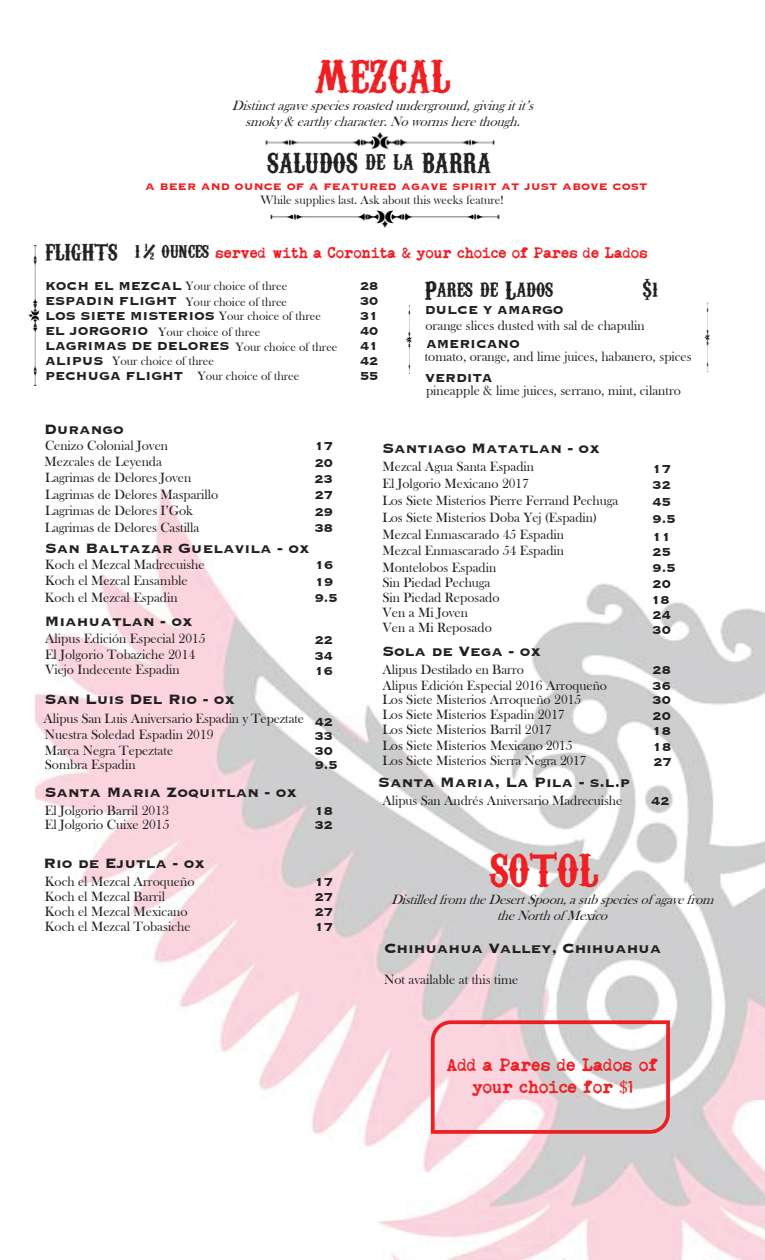
<style>
.page{position:relative;width:765px;height:1260px;background:#fff}
.page>*{position:absolute;margin:0;border:0;box-sizing:border-box;transform-origin:0 0}
.t1{font:45px "Carnivalee Freakshow";color:#ee1f23}
.t2{font:27.5px "Carnivalee Freakshow";color:#231f20}
.t3{font:25px "Carnivalee Freakshow";color:#231f20}
.t4{font:900 condensed 17.5px "Copperplate Black Condensed S Si";color:#231f20}
.t5{font:17.5px/21.1px "Brother Deluxe 1350 Font";color:#ee1f23;text-align:center}
.t6{font:900 condensed 15px/15.2px "Copperplate Black Condensed S Si";color:#231f20}
.t7{font:15px "Brother Deluxe 1350 Font";color:#ee1f23}
.t8{font:900 condensed 15px "Copperplate Black Condensed S Si";color:#ee1f23}
.t9{font:13.75px/16.5px "Bask Old Face";color:#231f20}
.t10{font:italic 13.75px/15.8px "Bask Old Face";color:#231f20;text-align:center}
.t11{font:12.5px "Bask Old Face";color:#231f20}
.s1{font-family:"Carnivalee Freakshow";font-size:22.5px;color:#231f20}
.s2{font-family:"Copperplate Black Condensed S Si";font-weight:900;font-stretch:condensed;font-size:15px}
.s3{font-family:"Bask Old Face";font-weight:400;font-stretch:normal;font-size:12.5px}
.s4{font-family:"Cambria"}
</style>
<div class="page">
<img style="left:265px;top:132px;width:230px;height:18px">
<img style="left:270px;top:210px;width:230px;height:18px">
<img style="left:28px;top:245px;width:12px;height:141px">
<img style="left:36px;top:487px;width:729px;height:773px">
<img style="left:406px;top:305px;width:6px;height:69px">
<svg style="left:431px;top:1020px;width:239px;height:114px"></svg>
<img style="left:704px;top:302px;width:6px;height:71px">
<h1 class="t1" style="left:314px;top:48px;width:137px">MEZCAL</h1>
<p class="t10" style="left:232px;top:98px;width:308px">Distinctagave speciesroastedunderground,givingitit’s smoky&amp;earthycharacter. No wormsherethough.</p>
<h2 class="t2" style="left:267px;top:145px;width:226px">SALUDOS de la BARRA</h2>
<p class="t8" style="left:145px;top:178px;width:504px">a beer and ounce of a featured agave spirit at just above cost</p>
<p class="t11" style="left:261px;top:193px;width:245px">While supplies last. Ask about this weeks feature!</p>
<p class="t7" style="left:45px;top:244px;width:604px"><span class="s1">FLIGHTS 1½ ounces</span> served with a Coronita &amp; your choice of Pares de Lados</p>
<p class="t11" style="left:45px;top:279px;width:244px"><span class="s2">KOCH EL MEZCAL</span> Your choice of three</p>
<p class="t6" style="left:360px;top:279px;width:20px">28</p>
<p class="t6" style="left:45px;top:294px;width:133px">ESPADIN FLIGHT</p>
<p class="t6" style="left:360px;top:294px;width:20px">30</p>
<p class="t6" style="left:45px;top:309px;width:277px">LOS SIETE MISTERIOS <span class="s3">Your choice of three</span></p>
<p class="t6" style="left:360px;top:309px;width:20px">31</p>
<p class="t11" style="left:45px;top:325px;width:217px"><span class="s2">EL JORGORIO</span> Your choice of three</p>
<p class="t6" style="left:360px;top:324px;width:20px">40</p>
<p class="t6" style="left:45px;top:339px;width:294px">LAGRIMAS DE DELORES <span class="s3">Your choice of three</span></p>
<p class="t6" style="left:360px;top:339px;width:20px">41</p>
<p class="t11" style="left:45px;top:354px;width:171px"><span class="s2">ALIPUS</span> Your choice of three</p>
<p class="t6" style="left:360px;top:354px;width:20px">42</p>
<p class="t11" style="left:45px;top:369px;width:256px"><span class="s2">PECHUGA FLIGHT</span> Your choice of three</p>
<p class="t6" style="left:360px;top:368px;width:20px">55</p>
<h3 class="t3" style="left:425px;top:274px;width:130px">Pares de Lados</h3>
<h3 class="t3" style="left:643px;top:273px;width:16px">$1</h3>
<p class="t6" style="left:425px;top:302px;width:141px">DULCE Y AMARGO</p>
<p class="t9" style="left:426px;top:317px;width:221px">orange slices dusted with sal de chapulin</p>
<p class="t6" style="left:426px;top:336px;width:96px">AMERICANO</p>
<p class="t9" style="left:425px;top:349px;width:268px">tomato, orange, and lime juices, habanero, spices</p>
<p class="t11" style="left:186px;top:295px;width:103px">Your choice of three</p>
<p class="t6" style="left:425px;top:370px;width:69px">VERDITA</p>
<p class="t9" style="left:426px;top:383px;width:256px">pineapple &amp; lime juices, serrano, mint, cilantro</p>
<p class="t4" style="left:44px;top:421px;width:81px">Durango</p>
<p class="t9" style="left:45px;top:437px;width:125px">Cenizo Colonial Joven</p>
<p class="t6" style="left:315px;top:439px;width:20px">17</p>
<p class="t9" style="left:45px;top:454px;width:119px">Mezcales de Leyenda</p>
<p class="t6" style="left:315px;top:455px;width:20px">20</p>
<p class="t9" style="left:45px;top:470px;width:175px">Lagrimas de Delores Joven<br>Lagrimas de Delores Masparillo<br>Lagrimas de Delores I’Gok<br>Lagrimas de Delores Castilla</p>
<p class="t6" style="left:315px;top:471px;width:20px">23</p>
<p class="t4" style="left:45px;top:540px;width:266px">San Baltazar Guelavila - ox</p>
<p class="t9" style="left:45px;top:557px;width:161px">Koch el Mezcal Madrecuishe</p>
<p class="t6" style="left:315px;top:557px;width:20px">16</p>
<p class="t9" style="left:45px;top:572px;width:144px">Koch el Mezcal Ensamble</p>
<p class="t6" style="left:315px;top:574px;width:20px">19</p>
<p class="t6" style="left:315px;top:486px;width:20px;line-height:16.6px">27<br>29</p>
<p class="t6" style="left:315px;top:520px;width:20px">38</p>
<p class="t9" style="left:45px;top:590px;width:134px">Koch el Mezcal Espadin</p>
<p class="t6" style="left:315px;top:590px;width:24px">9.5</p>
<p class="t4" style="left:45px;top:612px;width:150px">Miahuatlan - ox</p>
<p class="t9" style="left:45px;top:630px;width:162px">Alipus Edición Especial 2015</p>
<p class="t6" style="left:315px;top:632px;width:20px">22</p>
<p class="t9" style="left:45px;top:646px;width:152px">El Jolgorio Tobaziche 2014</p>
<p class="t6" style="left:315px;top:648px;width:20px">34</p>
<p class="t9" style="left:45px;top:662px;width:136px">Viejo Indecente Espadin</p>
<p class="t6" style="left:315px;top:663px;width:20px">16</p>
<p class="t4" style="left:45px;top:691px;width:192px">San Luis Del Rio - ox</p>
<p class="t9" style="left:44px;top:711px;width:291px">Alipus San Luis Aniversario Espadin y Tepeztate <span class="s2">42</span></p>
<p class="t9" style="left:45px;top:742px;width:130px">Marca Negra Tepeztate</p>
<p class="t6" style="left:315px;top:743px;width:20px">30</p>
<p class="t9" style="left:45px;top:756px;width:92px">Sombra Espadin</p>
<p class="t6" style="left:315px;top:757px;width:24px">9.5</p>
<p class="t4" style="left:45px;top:784px;width:254px">Santa Maria Zoquitlan - ox</p>
<p class="t9" style="left:45px;top:802px;width:126px">El Jolgorio Barril 2013</p>
<p class="t9" style="left:45px;top:727px;width:170px">Nuestra Soledad Espadin 2019</p>
<p class="t6" style="left:315px;top:729px;width:20px">33</p>
<p class="t6" style="left:315px;top:803px;width:20px;line-height:14.6px">18<br>32</p>
<p class="t9" style="left:45px;top:817px;width:126px">El Jolgorio Cuixe 2015</p>
<p class="t4" style="left:43px;top:854px;width:163px">Rio de Ejutla - ox</p>
<p class="t9" style="left:45px;top:874px;width:151px;line-height:15px">Koch el Mezcal Arroqueño<br>Koch el Mezcal Barril<br>Koch el Mezcal Mexicano<br>Koch el Mezcal Tobasiche</p>
<p class="t6" style="left:315px;top:874px;width:20px;text-align:justify">17<br>27<br>27<br>17</p>
<p class="t4" style="left:382px;top:439px;width:219px">Santiago Matatlan - ox</p>
<p class="t9" style="left:382px;top:475px;width:148px">El Jolgorio Mexicano 2017</p>
<p class="t9" style="left:382px;top:458px;width:153px">Mezcal Agua Santa Espadin</p>
<p class="t9" style="left:382px;top:493px;width:237px">Los Siete Misterios Pierre Ferrand Pechuga</p>
<p class="t9" style="left:382px;top:510px;width:216px">Los Siete Misterios Doba Yej (Espadin)</p>
<p class="t6" style="left:653px;top:461px;width:20px">17</p>
<p class="t6" style="left:653px;top:478px;width:20px">32</p>
<p class="t6" style="left:653px;top:493px;width:24px;line-height:17.2px">45<br>9.5</p>
<p class="t9" style="left:382px;top:526px;width:183px">Mezcal Enmascarado 45 Espadin</p>
<p class="t6" style="left:653px;top:529px;width:20px">11</p>
<p class="t9" style="left:382px;top:543px;width:183px">Mezcal Enmascarado 54 Espadin</p>
<p class="t6" style="left:653px;top:544px;width:20px">25</p>
<p class="t9" style="left:382px;top:559px;width:115px">Montelobos Espadin</p>
<p class="t6" style="left:653px;top:560px;width:24px">9.5</p>
<p class="t9" style="left:382px;top:575px;width:119px;line-height:15.2px">Sin Piedad Pechuga<br>Sin Piedad Reposado<br>Ven a Mi Joven</p>
<p class="t6" style="left:651px;top:576px;width:21px;text-align:justify">20<br>18<br>24<br>30</p>
<p class="t9" style="left:382px;top:620px;width:111px">Ven a Mi Reposado</p>
<p class="t4" style="left:382px;top:643px;width:160px">Sola de Vega - ox</p>
<p class="t9" style="left:382px;top:661px;width:143px">Alipus Destilado en Barro</p>
<p class="t6" style="left:653px;top:662px;width:20px">28</p>
<p class="t9" style="left:382px;top:678px;width:226px;line-height:13.9px">Alipus Edición Especial 2016 Arroqueño<br>Los Siete Misterios Arroqueño 2015</p>
<p class="t6" style="left:653px;top:678px;width:20px">36</p>
<p class="t6" style="left:653px;top:693px;width:20px">30</p>
<p class="t9" style="left:382px;top:706px;width:184px">Los Siete Misterios Espadin 2017</p>
<p class="t6" style="left:653px;top:708px;width:20px">20</p>
<p class="t9" style="left:382px;top:722px;width:171px">Los Siete Misterios Barril 2017</p>
<p class="t6" style="left:653px;top:724px;width:20px">18</p>
<p class="t9" style="left:382px;top:738px;width:192px">Los Siete Misterios Mexicano 2015</p>
<p class="t6" style="left:653px;top:739px;width:20px">18<br>27</p>
<p class="t9" style="left:382px;top:753px;width:206px">Los Siete Misterios Sierra Negra 2017</p>
<p class="t4" style="left:378px;top:774px;width:253px">Santa Maria, La Pila - s.l.p</p>
<p class="t9" style="left:382px;top:793px;width:241px">Alipus San Andrés Aniversario Madrecuishe</p>
<p class="t6" style="left:651px;top:793px;width:20px">42</p>
<h1 class="t1" style="left:489px;top:842px;width:111px">SOTOL</h1>
<p class="t10" style="left:391px;top:892px;width:329px">Distilled from theDesert Spoon, a sub species of agave from the North of Mexico</p>
<p class="t4" style="left:384px;top:939px;width:279px">Chihuahua Valley, Chihuahua</p>
<p class="t9" style="left:384px;top:972px;width:136px">Not available at this time</p>
<p class="t5" style="left:447px;top:1054px;width:213px">Add a Pares de Lados of your choice for <span class="s4">$</span>1</p>
</div>
